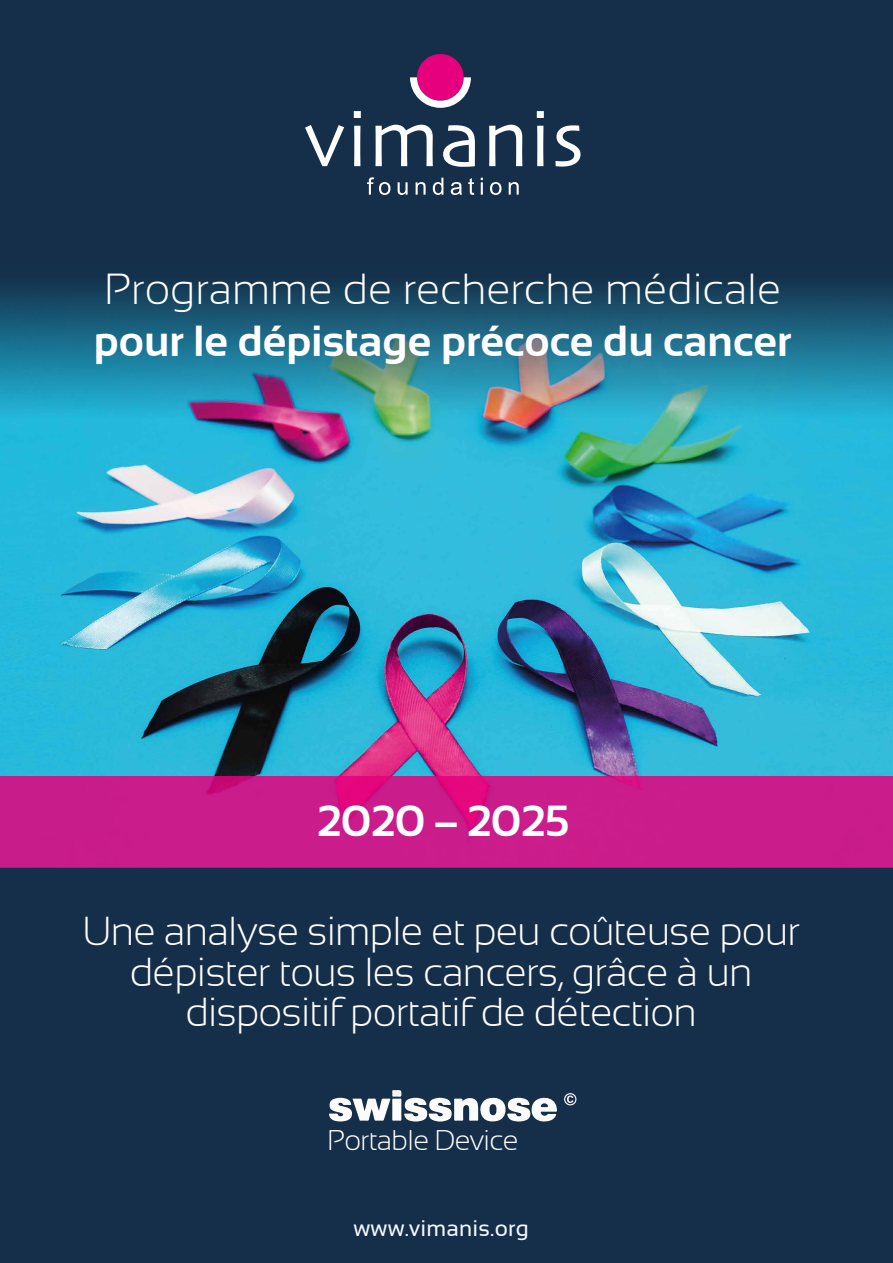
<style>
.page{position:relative;width:893px;height:1263px;background:#152f4a}
.page>*{position:absolute;margin:0;border:0;box-sizing:border-box;transform-origin:0 0}
.t1{font:700 43.5px "Sansation";color:#fff}
.t2{font:300 43.5px "Sansation";color:#fff}
.t3{font:700 43.5px "Sansation";letter-spacing:-.02em;color:#fff}
.t4{font:300 40.5px/40.5px "Sansation";letter-spacing:-.02em;color:#fff;text-align:center}
.t5{font:300 28.5px "Sansation";letter-spacing:-.02em;color:#fff}
.t6{font:22.5px "Sansation";letter-spacing:.01em;color:#f3fafe}
</style>
<div class="page">
<img style="left:0;top:427px;width:893px;height:349px">
<img style="left:0;top:286px;width:893px;height:141px">
<div style="left:0;top:776px;width:893px;height:91px;background:#ca1c8b"></div>
<svg style="left:305px;top:125px;width:39px;height:41px"></svg>
<svg style="left:354px;top:111px;width:7px;height:55px"></svg>
<svg style="left:375px;top:125px;width:58px;height:41px"></svg>
<svg style="left:443px;top:125px;width:32px;height:42px"></svg>
<svg style="left:489px;top:125px;width:33px;height:41px"></svg>
<svg style="left:537px;top:111px;width:7px;height:55px"></svg>
<svg style="left:555px;top:125px;width:25px;height:42px"></svg>
<svg style="left:367px;top:177px;width:23px;height:18px"></svg>
<svg style="left:398px;top:182px;width:10px;height:13px"></svg>
<svg style="left:416px;top:182px;width:10px;height:13px"></svg>
<svg style="left:433px;top:178px;width:10px;height:17px"></svg>
<svg style="left:451px;top:182px;width:11px;height:13px"></svg>
<svg style="left:468px;top:178px;width:6px;height:17px"></svg>
<svg style="left:481px;top:178px;width:2px;height:17px"></svg>
<svg style="left:490px;top:182px;width:11px;height:13px"></svg>
<svg style="left:509px;top:182px;width:10px;height:13px"></svg>
<div style="left:417px;top:54px;width:47px;height:47px;background:#e6007d;border-radius:50%"></div>
<svg style="left:410px;top:77px;width:61px;height:31px"></svg>
<svg style="left:329px;top:1090px;width:228px;height:32px"></svg>
<svg style="left:564px;top:1093px;width:12px;height:12px"></svg>
<p class="t2" style="left:104px;top:265px;width:678px">Programme de recherche médicale</p>
<p class="t1" style="left:94px;top:317px;width:699px">pour le dépistage précoce du cancer</p>
<p class="t3" style="left:317px;top:796px;width:254px">2020 – 2025</p>
<p class="t4" style="left:83px;top:911px;width:719px">Une analyse simple et peu coûteuse pour dépister tous les cancers, grâce à un dispositif portatif de détection</p>
<p class="t5" style="left:327px;top:1124px;width:193px">Portable Device</p>
<p class="t6" style="left:354px;top:1215px;width:177px">www.vimanis.org</p>
</div>
